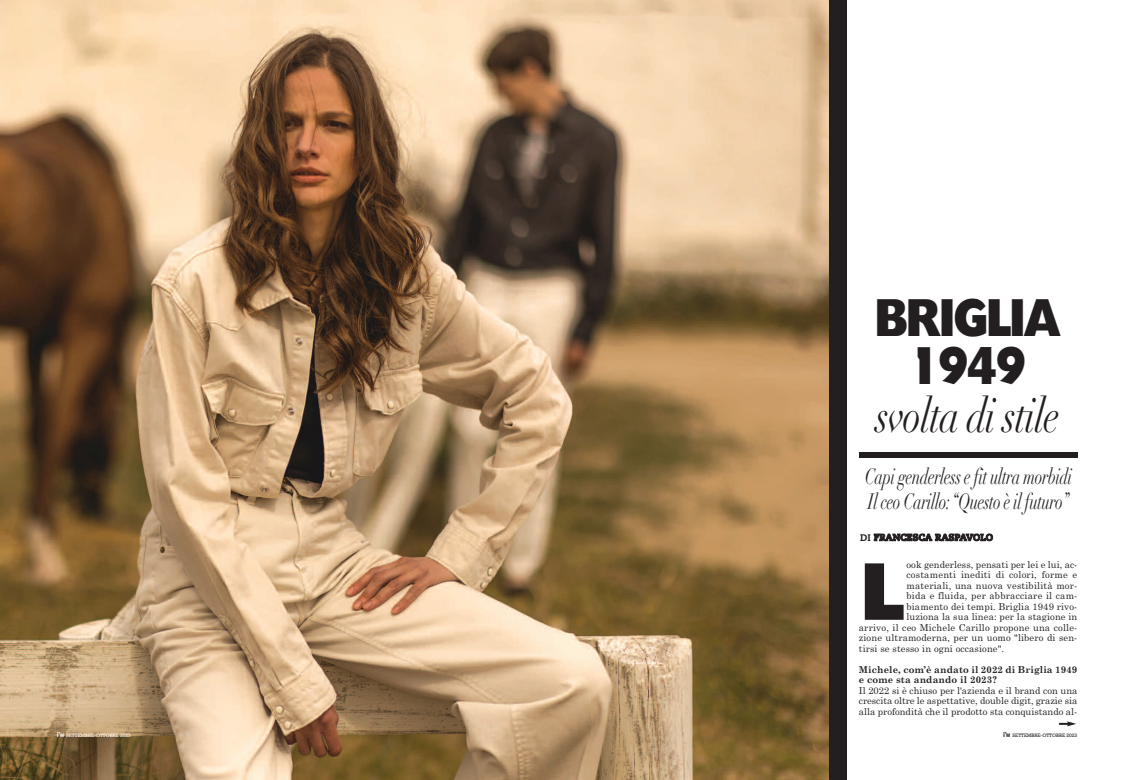
<style>
.page{position:relative;width:1134px;height:780px;background:#fff}
.page>*{position:absolute;margin:0;border:0;box-sizing:border-box;transform-origin:0 0}
.t1{font:75.1px "Headline NEWS";color:#231f20}
.t2{font:49px/48px "Headline NEWS";letter-spacing:-.08em;color:#231f20;text-align:center;scale:.86 1}
.t3{font:italic 48px "Didot";letter-spacing:-.025em;color:#231f20;scale:.77 1}
.t4{font:italic 22px/25px "Didot";letter-spacing:-.02em;color:#231f20;scale:.7 1}
.t5{font:9.5px/10.5px "Century Schoolbook";letter-spacing:.015em;color:#231f20;text-align:justify}
.t6{font:700 9.5px/10.5px "Century Schoolbook";letter-spacing:.015em;color:#231f20}
.t7{font:9.5px "Caecilia Heavy Os F";letter-spacing:.005em;color:#231f20}
.t8{font:5px "Rockwell";color:#fff}
.t9{font:5px "Rockwell";color:#231f20}
.s1{font-family:"Arial";font-weight:700;font-size:7px}
.s2{font-family:"Arial";font-weight:700}
</style>
<div class="page">
<img style="left:0;top:0;width:844px;height:780px">
<svg style="left:1059px;top:721px;width:17px;height:5px"></svg>
<div style="left:859px;top:452px;width:218px;height:6px;background:#231f20"></div>
<div style="left:829px;top:0;width:17px;height:779px;background:#231f20"></div>
<h2 class="t2" style="left:874px;top:297px;width:220px">BRIGLIA<br>1949</h2>
<h3 class="t3" style="left:876px;top:385px;width:240px">svolta di stile</h3>
<h3 class="t4" style="left:865px;top:464px;width:297px">Capi genderless e fit ultra morbidi<br>Il ceo Carillo:“Questo è il futuro”</h3>
<p class="t7" style="left:860px;top:532px;width:134px">AF CO^K`BP`^=O^PM^SLIL</p>
<h1 class="t1" style="left:859px;top:558px;width:48px">L</h1>
<p class="t5" style="left:906px;top:559px;width:172px">ook genderless, pensati per lei e lui, ac-</p>
<p class="t5" style="left:906px;top:569px;width:172px">costamenti inediti di colori, forme e</p>
<p class="t5" style="left:906px;top:580px;width:172px">materiali, una nuova vestibilità mor-</p>
<p class="t5" style="left:906px;top:590px;width:172px">bida e fluida, per abbracciare il cam-</p>
<p class="t5" style="left:906px;top:601px;width:172px">biamento dei tempi. Briglia 1949 rivo-</p>
<p class="t5" style="left:906px;top:611px;width:172px">luziona la sua linea: per la stagione in</p>
<p class="t5" style="left:859px;top:622px;width:220px">arrivo, il ceo Michele Carillo propone una colle-</p>
<p class="t5" style="left:859px;top:632px;width:220px">zione ultramoderna, per un uomo "libero di sen-</p>
<p class="t5" style="left:859px;top:643px;width:147px">tirsi se stesso in ogni occasione".</p>
<p class="t6" style="left:859px;top:664px;width:220px">Michele, com’è andato il 2022 di Briglia 1949 e come sta andando il 2023?</p>
<p class="t5" style="left:859px;top:685px;width:220px">Il 2022 si è chiuso per l'azienda e il brand con una crescita oltre le aspettative, double digit, grazie sia alla profondità che il prodotto sta conquistando al-</p>
<p class="t8" style="left:57px;top:732px;width:76px"><span class="s1">i’</span><span class="s2">M</span> SETTEMBRE-OTTOBRE 2023</p>
<p class="t9" style="left:1003px;top:732px;width:76px"><span class="s1">i’</span><span class="s2">M</span> SETTEMBRE-OTTOBRE 2023</p>
</div>
